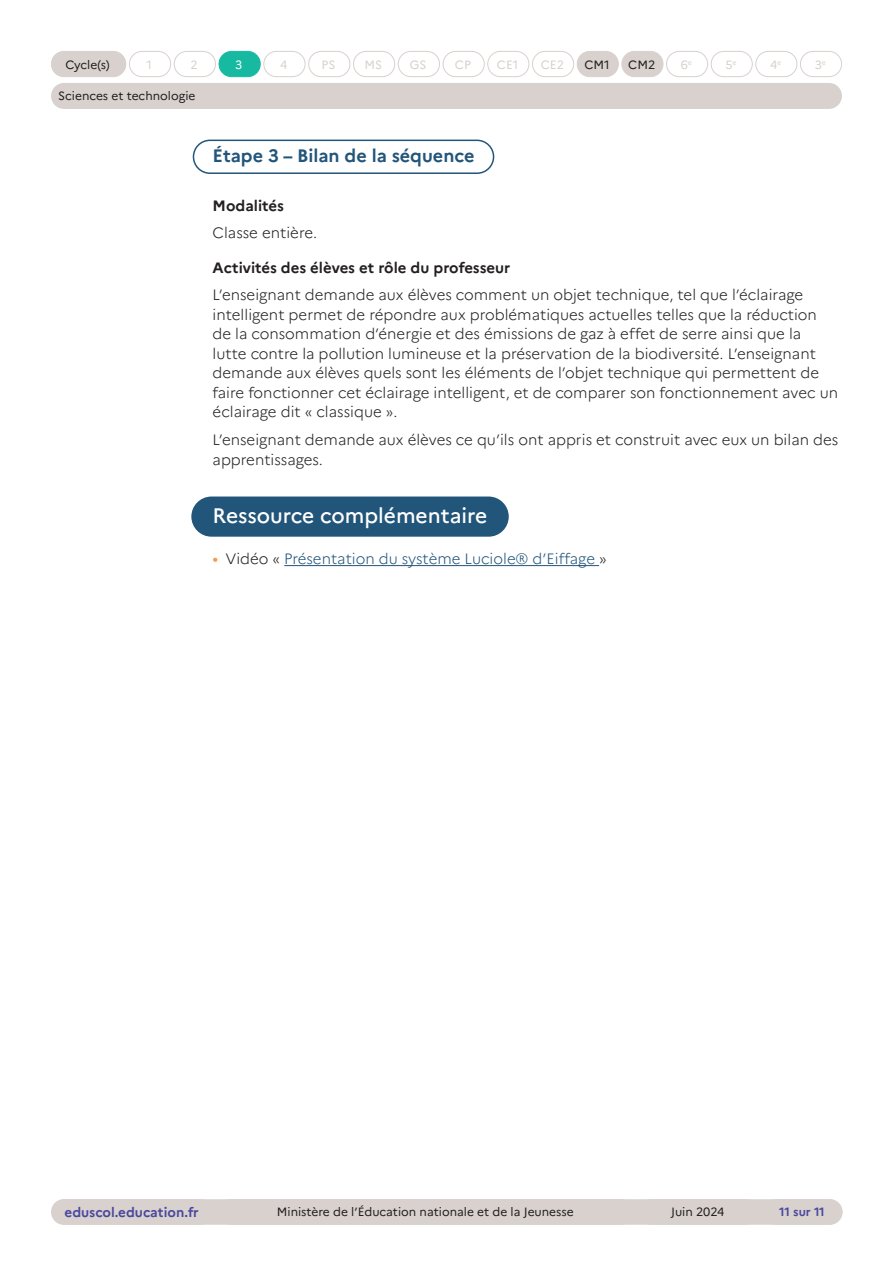
<style>
.page{position:relative;width:893px;height:1263px;background:#fff}
.page>*{position:absolute;margin:0;border:0;box-sizing:border-box;transform-origin:0 0}
._02_titre_1{font:500 21px "Marianne";color:#fff}
._04_titre_3{font:700 18px "Marianne";color:#22557a}
.Texte_courant{font:300 15px/19.5px "Marianne";color:#231f20}
.t1{font:300 15px "Marianne";color:#22557a}
.Heading_4{font:700 15px "Marianne";color:#231f20}
.t2{font:700 13.5px "Marianne";color:#4a489e}
.t3{font:12px "Marianne";color:#231f20}
.t4{font:12px "Marianne";color:#d8d1ce}
.t5{font:700 12px "Marianne";letter-spacing:-.015em;color:#4a489e}
.t6{font:12px "Marianne";color:#fff}
.t7{font:7.05px "Marianne";color:#d8d1ce}
.s1{font-weight:400;font-size:16.5px;color:#f29c52}
.s2{color:#231f20}
</style>
<div class="page">
<div style="left:51px;top:1199px;width:791px;height:26px;background:#d8d1ce;border-radius:13px"></div>
<div style="left:763px;top:1199px;width:80px;height:26px;background:#d8d1ce;border-radius:13px"></div>
<div style="left:51px;top:51px;width:75px;height:26px;background:#d8d1ce;border-radius:13px"></div>
<div style="left:51px;top:51px;width:75px;height:26px;border:1px solid #d8d1ce;border-radius:13px"></div>
<div style="left:308px;top:51px;width:42px;height:26px;border:1px solid #d8d1ce;border-radius:13px"></div>
<div style="left:443px;top:51px;width:42px;height:26px;border:1px solid #d8d1ce;border-radius:13px"></div>
<div style="left:577px;top:51px;width:41px;height:26px;background:#d8d1ce;border-radius:13px"></div>
<div style="left:577px;top:51px;width:42px;height:26px;border:1px solid #d8d1ce;border-radius:13px"></div>
<div style="left:711px;top:51px;width:42px;height:26px;border:1px solid #d8d1ce;border-radius:13px"></div>
<div style="left:353px;top:51px;width:42px;height:26px;border:1px solid #d8d1ce;border-radius:13px"></div>
<div style="left:487px;top:51px;width:42px;height:26px;border:1px solid #d8d1ce;border-radius:13px"></div>
<div style="left:622px;top:51px;width:41px;height:26px;background:#d8d1ce;border-radius:13px"></div>
<div style="left:621px;top:51px;width:42px;height:26px;border:1px solid #d8d1ce;border-radius:13px"></div>
<div style="left:755px;top:51px;width:42px;height:26px;border:1px solid #d8d1ce;border-radius:13px"></div>
<div style="left:800px;top:51px;width:42px;height:26px;border:1px solid #d8d1ce;border-radius:13px"></div>
<div style="left:398px;top:51px;width:42px;height:26px;border:1px solid #d8d1ce;border-radius:13px"></div>
<div style="left:532px;top:51px;width:42px;height:26px;border:1px solid #d8d1ce;border-radius:13px"></div>
<div style="left:666px;top:51px;width:42px;height:26px;border:1px solid #d8d1ce;border-radius:13px"></div>
<div style="left:52px;top:84px;width:789px;height:24px;background:#d8d1ce;border-radius:12px"></div>
<div style="left:51px;top:83px;width:791px;height:26px;border:2px solid #d8d1ce;border-radius:12px"></div>
<div style="left:129px;top:51px;width:42px;height:26px;border:1px solid #d8d1ce;border-radius:13px"></div>
<div style="left:174px;top:51px;width:42px;height:26px;border:1px solid #d8d1ce;border-radius:13px"></div>
<div style="left:219px;top:51px;width:41px;height:26px;background:#17baa1;border-radius:13px"></div>
<div style="left:219px;top:51px;width:42px;height:26px;border:1px solid #17baa1;border-radius:13px"></div>
<div style="left:263px;top:51px;width:42px;height:26px;border:1px solid #d8d1ce;border-radius:13px"></div>
<div style="left:193px;top:140px;width:301px;height:34px;border:2px solid #22557a;border-radius:16px"></div>
<div style="left:191px;top:496px;width:318px;height:41px;background:#22557a;border-radius:20px"></div>
<hr style="left:284px;top:565px;width:315px;height:1px;background:#22557a">
<p class="t3" style="left:65px;top:57px;width:46px">Cycle(s)</p>
<p class="t4" style="left:322px;top:57px;width:15px">PS</p>
<p class="t4" style="left:455px;top:57px;width:17px">CP</p>
<p class="t3" style="left:584px;top:57px;width:27px">CM1</p>
<p class="t4" style="left:725px;top:57px;width:9px">5</p>
<p class="t4" style="left:147px;top:57px;width:7px">1</p>
<p class="t4" style="left:191px;top:57px;width:9px">2</p>
<p class="t6" style="left:235px;top:57px;width:9px">3</p>
<p class="t4" style="left:280px;top:57px;width:9px">4</p>
<p class="t4" style="left:364px;top:57px;width:19px">MS</p>
<p class="t4" style="left:497px;top:57px;width:23px">CE1</p>
<p class="t3" style="left:628px;top:57px;width:28px">CM2</p>
<p class="t7" style="left:733px;top:58px;width:6px">e</p>
<p class="t4" style="left:770px;top:57px;width:13px">4<sup>e</sup></p>
<p class="t4" style="left:815px;top:57px;width:9px">3</p>
<p class="t4" style="left:410px;top:57px;width:18px">GS</p>
<p class="t4" style="left:541px;top:57px;width:25px">CE2</p>
<p class="t7" style="left:822px;top:58px;width:6px">e</p>
<p class="t4" style="left:681px;top:57px;width:13px">6<sup>e</sup></p>
<p class="t3" style="left:58px;top:89px;width:139px">Sciences et technologie</p>
<p class="_04_titre_3" style="left:213px;top:145px;width:263px">Étape 3 – Bilan de la séquence</p>
<p class="Heading_4" style="left:213px;top:196px;width:73px">Modalités</p>
<p class="Texte_courant" style="left:213px;top:222px;width:106px">Classe entière.</p>
<p class="Heading_4" style="left:213px;top:259px;width:299px">Activités des élèves et rôle du professeur</p>
<p class="Texte_courant" style="left:213px;top:285px;width:627px">L’enseignant demande aux élèves comment un objet technique, tel que l’éclairage intelligent permet de répondre aux problématiques actuelles telles que la réduction de la consommation d’énergie et des émissions de gaz à effet de serre ainsi que la lutte contre la pollution lumineuse et la préservation de la biodiversité. L’enseignant demande aux élèves quels sont les éléments de l’objet technique qui permettent de faire fonctionner cet éclairage intelligent, et de comparer son fonctionnement avec un éclairage dit « classique ».</p>
<p class="Texte_courant" style="left:213px;top:430px;width:627px">L’enseignant demande aux élèves ce qu’ils ont appris et construit avec eux un bilan des apprentissages.</p>
<p class="_02_titre_1" style="left:213px;top:503px;width:276px">Ressource complémentaire</p>
<p class="t1" style="left:213px;top:549px;width:396px"><span class="s1">•</span> <span class="s2">Vidéo «</span> Présentation du système Luciole® d’Eiffage <span class="s2">»</span></p>
<p class="t2" style="left:65px;top:1204px;width:136px">eduscol.education.fr</p>
<p class="t3" style="left:277px;top:1205px;width:298px">Ministère de l’Éducation nationale et de la Jeunesse</p>
<p class="t3" style="left:671px;top:1205px;width:55px">Juin 2024</p>
<p class="t5" style="left:779px;top:1205px;width:47px">11 sur 11</p>
</div>
